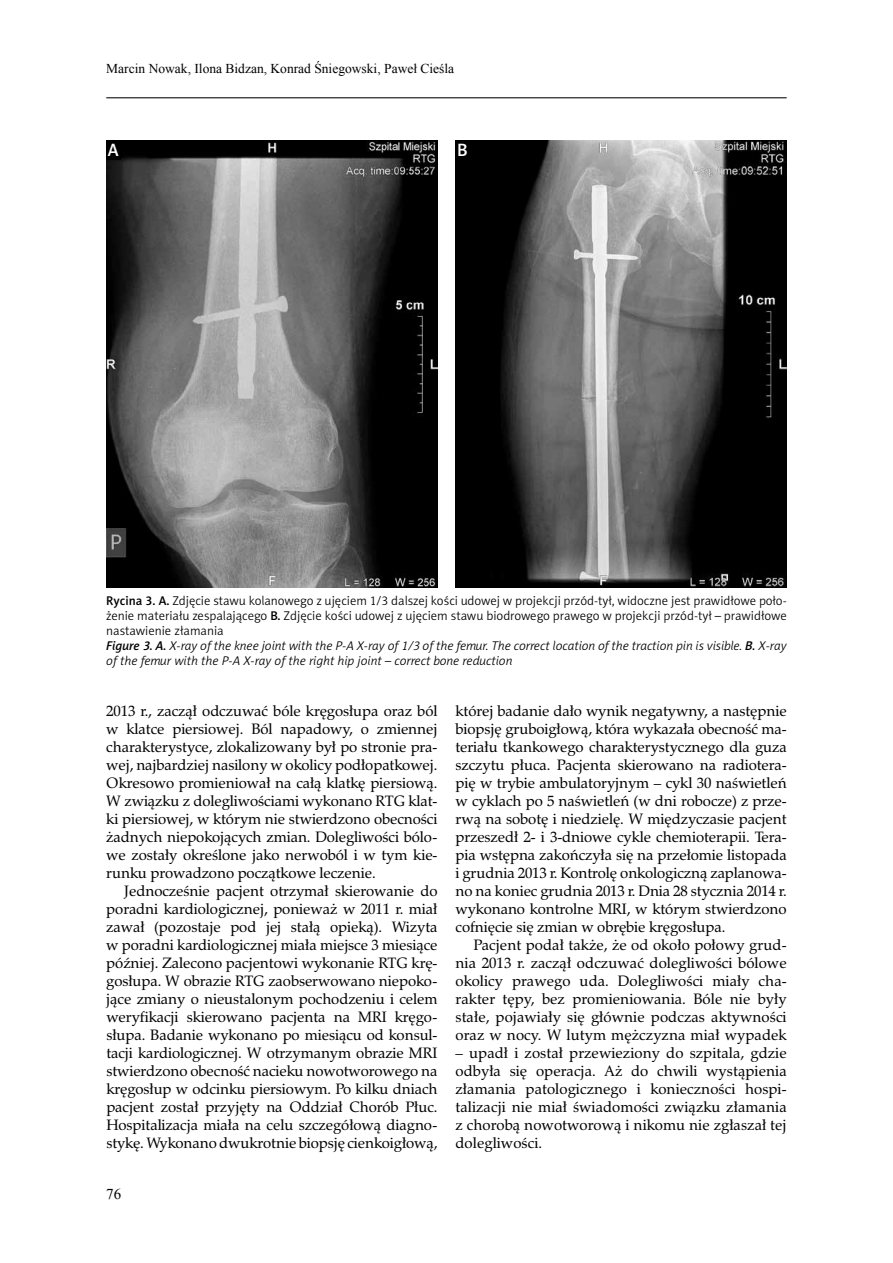
<style>
.page{position:relative;width:893px;height:1263px;background:#fff}
.page>*{position:absolute;margin:0;border:0;box-sizing:border-box;transform-origin:0 0}
.t1{font:18px "Naomi Sans EFN Medium";color:#fff}
.t2{font:15px/18px "Zapf Calligr PL";letter-spacing:-.005em;color:#000;text-align:justify}
.t3{font:15px "Times New Roman";color:#000}
.t4{font:13.5px "Times New Roman";color:#000}
.t5{font:12.75px/15px "Naomi Sans EFN Light";color:#000}
.s1{font-family:"Naomi Sans EFN Medium"}
.s2{font-family:"Naomi Sans EFN Medium";font-style:italic}
.s3{font-style:italic}
</style>
<div class="page">
<hr style="left:106px;top:97px;width:681px;height:1px;background:#000">
<img style="left:106px;top:140px;width:332px;height:447px">
<img style="left:455px;top:140px;width:332px;height:447px">
<div style="left:106px;top:140px;width:14px;height:19px;background:#000"></div>
<div style="left:455px;top:140px;width:15px;height:19px;background:#000"></div>
<p class="t4" style="left:106px;top:60px;width:349px">Marcin Nowak, Ilona Bidzan, Konrad Śniegowski, Paweł Cieśla</p>
<p class="t1" style="left:108px;top:140px;width:12px">A</p>
<p class="t1" style="left:457px;top:140px;width:12px">B</p>
<p class="t5" style="left:106px;top:593px;width:682px"><span class="s1">Rycina 3. A.</span> Zdjęcie stawu kolanowego z ujęciem 1/3 dalszej kości udowej w projekcji przód-tył, widoczne jest prawidłowe poło&shy;żenie materiału zespalającego <span class="s1">B.</span> Zdjęcie kości udowej z ujęciem stawu biodrowego prawego w projekcji przód-tył – prawidłowe nastawienie złamania<br><span class="s2">Figure 3. A.</span> <span class="s3">X-ray of the knee joint with the P-A X-ray of 1/3 of the femur. The correct location of the traction pin is visible.</span> <span class="s2">B.</span> <span class="s3">X-ray of the femur with the P-A X-ray of the right hip joint – correct bone reduction</span></p>
<p class="t2" style="left:106px;top:702px;width:333px">2013 r., zaczął odczuwać bóle kręgosłupa oraz ból w klatce piersiowej. Ból napadowy, o zmiennej charakterystyce, zlokalizowany był po stronie pra&shy;wej, najbardziej nasilony w okolicy podłopatkowej.<br>Okresowo promieniował na całą klatkę piersiową.<br>W związku z dolegliwościami wykonano RTG klat&shy;ki piersiowej, w którym nie stwierdzono obecności żadnych niepokojących zmian. Dolegliwości bólo&shy;we zostały określone jako nerwoból i w tym kie&shy;runku prowadzono początkowe leczenie.</p>
<p class="t2" style="left:106px;top:882px;width:333px;text-indent:18px">Jednocześnie pacjent otrzymał skierowanie do poradni kardiologicznej, ponieważ w 2011 r. miał zawał (pozostaje pod jej stałą opieką). Wizyta w poradni kardiologicznej miała miejsce 3 miesiące później. Zalecono pacjentowi wykonanie RTG krę&shy;gosłupa. W obrazie RTG zaobserwowano niepoko&shy;jące zmiany o nieustalonym pochodzeniu i celem weryfikacji skierowano pacjenta na MRI kręgo&shy;słupa. Badanie wykonano po miesiącu od konsul&shy;tacji kardiologicznej. W otrzymanym obrazie MRI stwierdzono obecność nacieku nowotworowego na kręgosłup w odcinku piersiowym. Po kilku dniach pacjent został przyjęty na Oddział Chorób Płuc.<br>Hospitalizacja miała na celu szczegółową diagno&shy;stykę. Wykonano dwukrotnie biopsję cienkoigłową,</p>
<p class="t3" style="left:106px;top:1184px;width:16px">76</p>
<p class="t2" style="left:455px;top:702px;width:333px">której badanie dało wynik negatywny, a następnie biopsję gruboigłową, która wykazała obecność ma&shy;teriału tkankowego charakterystycznego dla guza szczytu płuca. Pacjenta skierowano na radiotera&shy;pię w trybie ambulatoryjnym – cykl 30 naświetleń w cyklach po 5 naświetleń (w dni robocze) z prze&shy;rwą na sobotę i niedzielę. W międzyczasie pacjent przeszedł 2- i 3-dniowe cykle chemioterapii. Tera&shy;pia wstępna zakończyła się na przełomie listopada i grudnia 2013 r. Kontrolę onkologiczną zaplanowa&shy;no na koniec grudnia 2013 r. Dnia 28 stycznia 2014 r. wykonano kontrolne MRI, w którym stwierdzono cofnięcie się zmian w obrębie kręgosłupa.</p>
<p class="t2" style="left:455px;top:936px;width:333px;text-indent:18px">Pacjent podał także, że od około połowy grud&shy;nia 2013 r. zaczął odczuwać dolegliwości bólowe okolicy prawego uda. Dolegliwości miały cha&shy;rakter tępy, bez promieniowania. Bóle nie były stałe, pojawiały się głównie podczas aktywności oraz w nocy. W lutym mężczyzna miał wypadek</p>
<p class="t2" style="left:455px;top:1044px;width:333px">– upadł i został przewieziony do szpitala, gdzie odbyła się operacja. Aż do chwili wystąpienia złamania patologicznego i konieczności hospi&shy;talizacji nie miał świadomości związku złamania z chorobą nowotworową i nikomu nie zgłaszał tej dolegliwości.</p>
</div>
